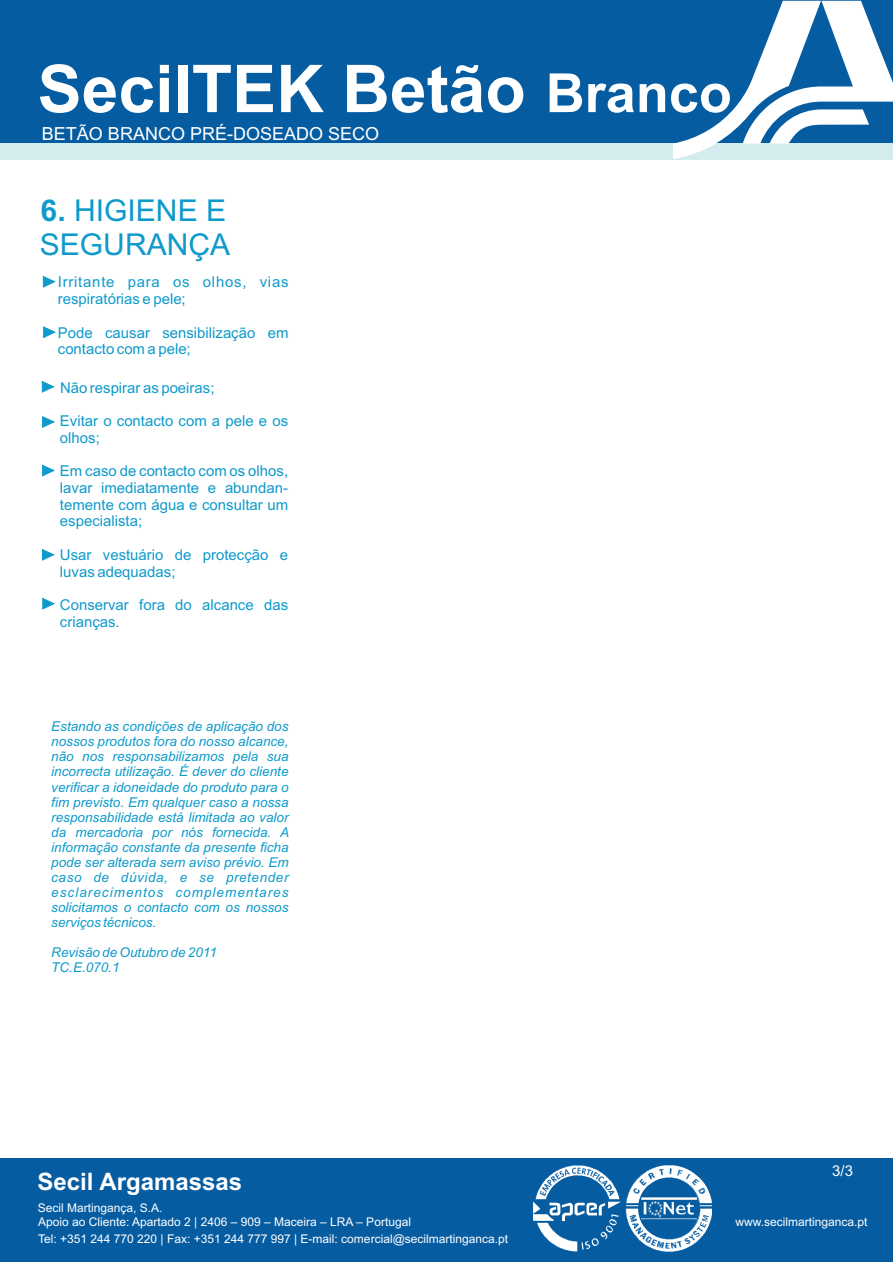
<style>
.page{position:relative;width:893px;height:1263px;background:#fff}
.page>*{position:absolute;margin:0;border:0;box-sizing:border-box;transform-origin:0 0}
.t1{font:700 66px "Arial";color:#fff}
.t2{font:30px/33.9px "Arial";color:#0e9acb}
.t3{font:700 24px "Arial";color:#fff}
.t4{font:18px "Arial";color:#fff}
.t5{font:15px/16.6px "Arial";color:#0e9acb}
.t6{font:15px/16.6px "Arial";letter-spacing:.05em;color:#0e9acb}
.t7{font:15px "Arial";color:#fff}
.t8{font:italic 13.5px/15.1px "Arial";color:#0e9acb;text-align:justify}
.t9{font:12px/17px "Arial";color:#fff}
.s1{font-size:54px}
.s2{font-weight:700}
</style>
<div class="page">
<div style="left:0;top:1159px;width:893px;height:103px;background:#065ca1"></div>
<div style="left:0;top:1px;width:893px;height:144px;background:#065ca1"></div>
<div style="left:0;top:144px;width:893px;height:16px;background:#d3eced"></div>
<svg style="left:673px;top:0;width:220px;height:159px"></svg>
<svg style="left:547px;top:1165px;width:74px;height:44px"></svg>
<svg style="left:41px;top:381px;width:14px;height:12px"></svg>
<svg style="left:42px;top:416px;width:13px;height:12px"></svg>
<svg style="left:42px;top:597px;width:13px;height:13px"></svg>
<svg style="left:42px;top:549px;width:13px;height:12px"></svg>
<svg style="left:42px;top:276px;width:14px;height:12px"></svg>
<svg style="left:43px;top:326px;width:13px;height:13px"></svg>
<svg style="left:42px;top:464px;width:13px;height:13px"></svg>
<h1 class="t1" style="left:38px;top:64px;width:695px">SecilTEK Betão <span class="s1">Branco</span></h1>
<h3 class="t4" style="left:42px;top:127px;width:339px">BETÃO BRANCO PRÉ-DOSEADO SECO</h3>
<h2 class="t2" style="left:40px;top:196px;width:192px"><span class="s2">6.</span> HIGIENE E<br>SEGURANÇA</h2>
<p class="t6" style="left:58px;top:275px;width:232px">Irritante para os olhos, vias respiratórias e pele;</p>
<p class="t5" style="left:58px;top:325px;width:232px">Pode causar sensibilização em contacto com a pele;</p>
<p class="t5" style="left:60px;top:381px;width:156px">Não respirar as poeiras;</p>
<p class="t5" style="left:60px;top:414px;width:230px">Evitar o contacto com a pele e os olhos;</p>
<p class="t5" style="left:60px;top:464px;width:230px;text-align:justify">Em caso de contacto com os olhos, lavar imediatamente e abundan&shy;temente com água e consultar um especialista;</p>
<p class="t5" style="left:60px;top:548px;width:230px">Usar vestuário de protecção e luvas adequadas;</p>
<p class="t5" style="left:60px;top:598px;width:230px">Conservar fora do alcance das crianças.</p>
<p class="t8" style="left:51px;top:720px;width:239px">Estando as condições de aplicação dos nossos produtos fora do nosso alcance, não nos responsabilizamos pela sua incorrecta utilização. É dever do cliente verificar a idoneidade do produto para o fim previsto. Em qualquer caso a nossa responsabilidade está limitada ao valor da mercadoria por nós fornecida. A informação constante da presente ficha pode ser alterada sem aviso prévio. Em caso de dúvida, e se pretender esclarecimentos complementares solicitamos o contacto com os nossos serviços técnicos.</p>
<p class="t8" style="left:51px;top:946px;width:167px">Revisão de Outubro de 2011<br>TC.E.070.1</p>
<h3 class="t3" style="left:37px;top:1173px;width:206px">Secil Argamassas</h3>
<p class="t9" style="left:38px;top:1214px;width:471px">Apoio ao Cliente: Apartado 2 | 2406 – 909 – Maceira – LRA – Portugal<br>Tel: +351 244 770 220 | Fax: +351 244 777 997 | E-mail: comercial@secilmartinganca.pt</p>
<p class="t9" style="left:38px;top:1200px;width:126px">Secil Martingança, S.A.</p>
<p class="t7" style="left:832px;top:1166px;width:22px">3/3</p>
<p class="t9" style="left:735px;top:1214px;width:134px">www.secilmartinganca.pt</p>
</div>
